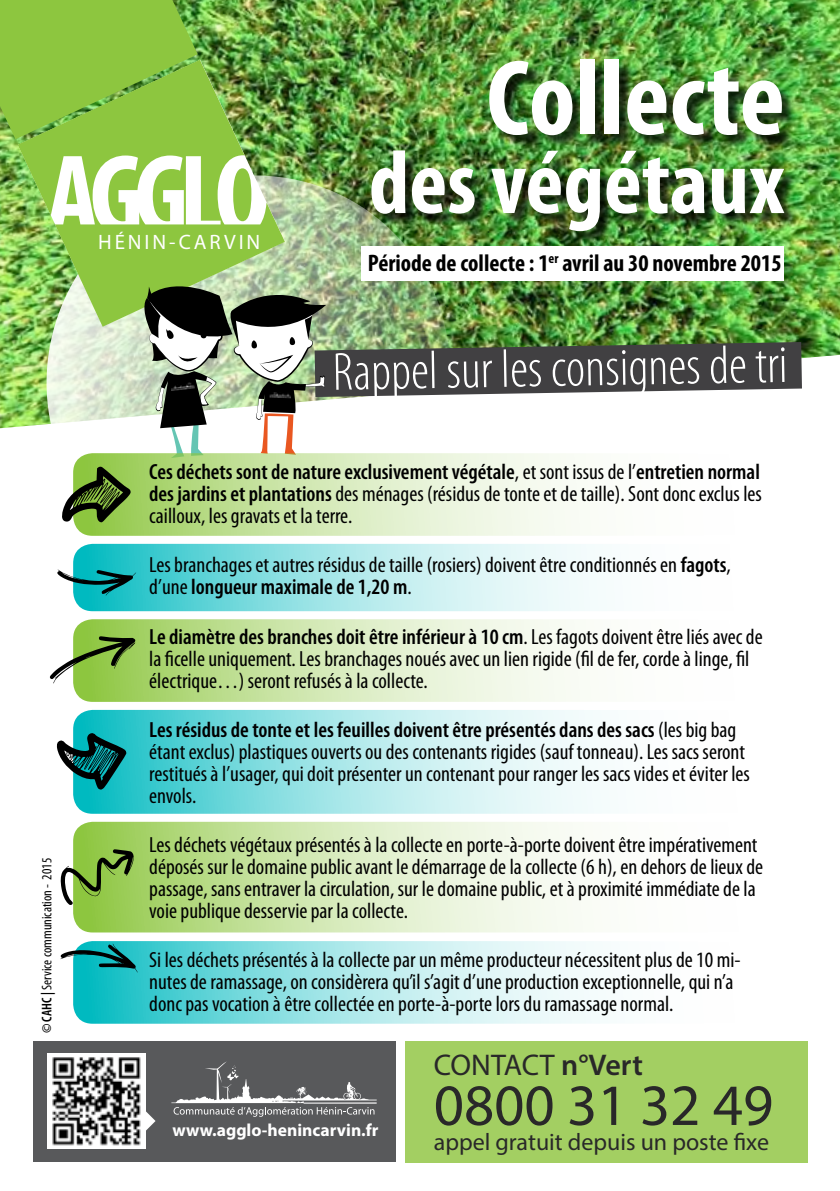
<style>
.page{position:relative;width:840px;height:1191px;background:#fff}
.page>*{position:absolute;margin:0;border:0;box-sizing:border-box;transform-origin:0 0}
.t1{font:700 condensed 108.2px "Myriad Pro";color:#fff}
.t2{font:700 condensed 90.4px "Myriad Pro";color:#fff}
.t3{font:58.8px "Myriad Pro";color:#292829}
.t4{font:300 condensed 54px "Myriad Pro";color:#fff}
.t5{font:30px "Myriad Pro";letter-spacing:-.01em;color:#292829}
.t6{font:700 condensed 24px "Myriad Pro";color:#000}
.t7{font:24px "Myriad Pro";color:#292829}
.t8{font:condensed 22px/22px "Myriad Pro";color:#000}
.t9{font:20.8px "Myriad Pro";letter-spacing:.14em;color:#fff}
.t10{font:700 17.6px "Myriad Pro";color:#fff}
.t11{font:condensed 14px "Myriad Pro";color:#000}
.s1{font-weight:600}
</style>
<div class="page">
<img style="left:0;top:0;width:839px;height:428px">
<img style="left:23px;top:154px;width:350px;height:443px">
<div style="left:405px;top:1041px;width:402px;height:121px;background:#a3cf62"></div>
<div style="left:33px;top:1041px;width:363px;height:121px;background:#58595b"></div>
<svg style="left:145px;top:1108px;width:10px;height:25px"></svg>
<svg style="left:171px;top:1061px;width:205px;height:55px"></svg>
<img style="left:48px;top:1053px;width:97px;height:95px">
<div style="left:373px;top:62px;width:425px;height:184px;background:#000;opacity:.75"></div>
<img style="left:18px;top:60px;width:267px;height:267px">
<svg style="left:0;top:0;width:197px;height:139px;background:#89c33f"></svg>
<img style="left:139px;top:276px;width:662px;height:177px">
<img style="left:170px;top:382px;width:25px;height:9px">
<svg style="left:73px;top:544px;width:711px;height:67px"></svg>
<svg style="left:73px;top:619px;width:711px;height:83px"></svg>
<svg style="left:73px;top:710px;width:711px;height:103px"></svg>
<svg style="left:73px;top:821px;width:711px;height:111px"></svg>
<svg style="left:73px;top:941px;width:711px;height:82px"></svg>
<svg style="left:73px;top:453px;width:711px;height:83px"></svg>
<svg style="left:57px;top:569px;width:79px;height:26px"></svg>
<svg style="left:60px;top:943px;width:78px;height:29px"></svg>
<div style="left:361px;top:246px;width:422px;height:34px;background:#fff"></div>
<svg style="left:62px;top:466px;width:69px;height:56px;background:#678241"></svg>
<svg style="left:56px;top:733px;width:70px;height:56px"></svg>
<svg style="left:50px;top:636px;width:85px;height:47px"></svg>
<svg style="left:60px;top:849px;width:74px;height:56px;background:#85a954"></svg>
<p class="t11" style="left:38px;top:1033px;width:177px;rotate:-90deg"><span class="s1">© CAHC |</span> Service communication - 2015</p>
<p class="t9" style="left:98px;top:229px;width:163px">HÉNIN-CARVIN</p>
<h1 class="t1" style="left:486px;top:31px;width:300px">Collecte</h1>
<h2 class="t2" style="left:368px;top:126px;width:417px">des végétaux</h2>
<p class="t6" style="left:368px;top:248px;width:415px">Période de collecte : 1<sup>er</sup> avril au 30 novembre 2015</p>
<h3 class="t4" style="left:332px;top:340px;width:456px;rotate:-1deg">Rappel sur les consignes de tri</h3>
<p class="t8" style="left:149px;top:461px;width:614px;text-align:justify"><span class="s1">Ces déchets sont de nature exclusivement végétale</span>, et sont issus de l’<span class="s1">entretien normal des jardins et plantations</span> des ménages (résidus de tonte et de taille). Sont donc exclus les cailloux, les gravats et la terre.</p>
<p class="t8" style="left:149px;top:554px;width:582px">Les branchages et autres résidus de taille (rosiers) doivent être conditionnés en <span class="s1">fagots</span>, d’une <span class="s1">longueur maximale de 1,20 m</span>.</p>
<p class="t8" style="left:149px;top:625px;width:614px"><span class="s1">Le diamètre des branches doit être inférieur à 10 cm</span>. Les fagots doivent être liés avec de la ficelle uniquement. Les branchages noués avec un lien rigide (fil de fer, corde à linge, fil électrique…) seront refusés à la collecte.</p>
<p class="t8" style="left:149px;top:718px;width:601px"><span class="s1">Les résidus de tonte et les feuilles doivent être présentés dans des sacs</span> (les big bag étant exclus) plastiques ouverts ou des contenants rigides (sauf tonneau). Les sacs seront restitués à l’usager, qui doit présenter un contenant pour ranger les sacs vides et éviter les envols.</p>
<p class="t8" style="left:149px;top:833px;width:615px">Les déchets végétaux présentés à la collecte en porte-à-porte doivent être impérativement déposés sur le domaine public avant le démarrage de la collecte (6 h), en dehors de lieux de passage, sans entraver la circulation, sur le domaine public, et à proximité immédiate de la voie publique desservie par la collecte.</p>
<p class="t8" style="left:149px;top:948px;width:592px">Si les déchets présentés à la collecte par un même producteur nécessitent plus de 10 mi&shy;nutes de ramassage, on considèrera qu’il s’agit d’une production exceptionnelle, qui n’a donc pas vocation à être collectée en porte-à-porte lors du ramassage normal.</p>
<p class="t10" style="left:172px;top:1118px;width:207px">www.agglo-henincarvin.fr</p>
<h3 class="t5" style="left:433px;top:1046px;width:210px">CONTACT <span class="s1">n°Vert</span></h3>
<h3 class="t3" style="left:433px;top:1069px;width:341px">0800 31 32 49</h3>
<p class="t7" style="left:433px;top:1126px;width:336px">appel gratuit depuis un poste fixe</p>
</div>
